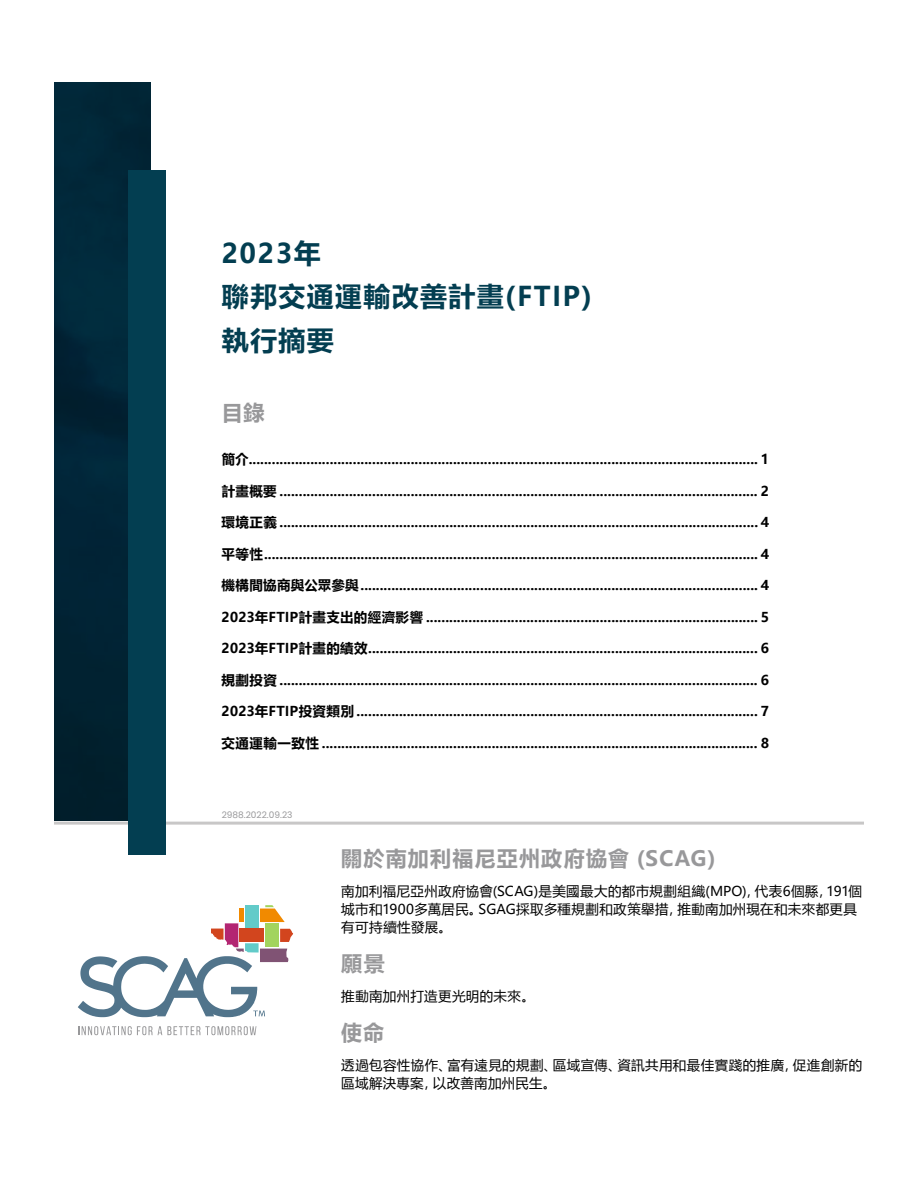
<style>
.page{position:relative;width:918px;height:1188px;background:#fff}
.page>*{position:absolute;margin:0;border:0;box-sizing:border-box;transform-origin:0 0}
.t1{font:700 27px/43.5px "Microsoft Ya Hei";letter-spacing:.05em;color:#033e51}
.t2{font:700 21px "Microsoft Ya Hei";letter-spacing:.06em;color:#98989a}
.t3{font:700 13.5px "Microsoft Ya Hei";letter-spacing:.02em;color:#000}
.t4{font:13.5px/18px "Microsoft Ya Hei";letter-spacing:.025em;color:#000}
.t5{font:9px "Poppins";color:#98989a}
</style>
<div class="page">
<img style="left:54px;top:82px;width:97px;height:739px">
<hr style="left:54px;top:822px;width:810px;height:3px;background:#c8c7c7">
<svg style="left:78px;top:1026px;width:178px;height:9px"></svg>
<svg style="left:78px;top:905px;width:215px;height:112px"></svg>
<div style="left:128px;top:171px;width:37px;height:684px;background:#033e51"></div>
<h1 class="t1" style="left:222px;top:230px;width:372px">2023年<br>聯邦交通運輸改善計畫(FTIP)執行摘要</h1>
<h2 class="t2" style="left:222px;top:398px;width:44px">目錄</h2>
<p class="t3" style="left:222px;top:450px;width:549px">簡介.................................................................................................................................... 1</p>
<p class="t3" style="left:222px;top:482px;width:549px">計畫概要 ............................................................................................................................ 2</p>
<p class="t3" style="left:222px;top:513px;width:549px">環境正義 ............................................................................................................................ 4</p>
<p class="t3" style="left:222px;top:545px;width:549px">平等性................................................................................................................................ 4</p>
<p class="t3" style="left:222px;top:576px;width:549px">機構間協商與公眾參與....................................................................................................... 4</p>
<p class="t3" style="left:222px;top:608px;width:549px">2023年FTIP計畫支出的經濟影響 ...................................................................................... 5</p>
<p class="t3" style="left:222px;top:639px;width:549px">2023年FTIP計畫的績效..................................................................................................... 6</p>
<p class="t3" style="left:222px;top:671px;width:549px">規劃投資 ............................................................................................................................ 6</p>
<p class="t3" style="left:222px;top:702px;width:549px">2023年FTIP投資類別 ........................................................................................................ 7</p>
<p class="t3" style="left:222px;top:733px;width:549px">交通運輸一致性 ................................................................................................................. 8</p>
<p class="t5" style="left:222px;top:809px;width:72px">2988.2022.09.23</p>
<h2 class="t2" style="left:341px;top:844px;width:376px">關於南加利福尼亞州政府協會 (SCAG)</h2>
<p class="t4" style="left:341px;top:882px;width:522px">南加利福尼亞州政府協會(SCAG)是美國最大的都市規劃組織(MPO)，代表6個縣，191個城市和1900多萬居民。SGAG採取多種規劃和政策舉措，推動南加州現在和未來都更具有可持續性發展。</p>
<h2 class="t2" style="left:341px;top:949px;width:45px">願景</h2>
<p class="t4" style="left:341px;top:987px;width:195px">推動南加州打造更光明的未來。</p>
<h2 class="t2" style="left:341px;top:1018px;width:44px">使命</h2>
<p class="t4" style="left:341px;top:1056px;width:523px">透過包容性協作、富有遠見的規劃、區域宣傳、資訊共用和最佳實踐的推廣，促進創新的區域解決專案，以改善南加州民生。</p>
</div>
